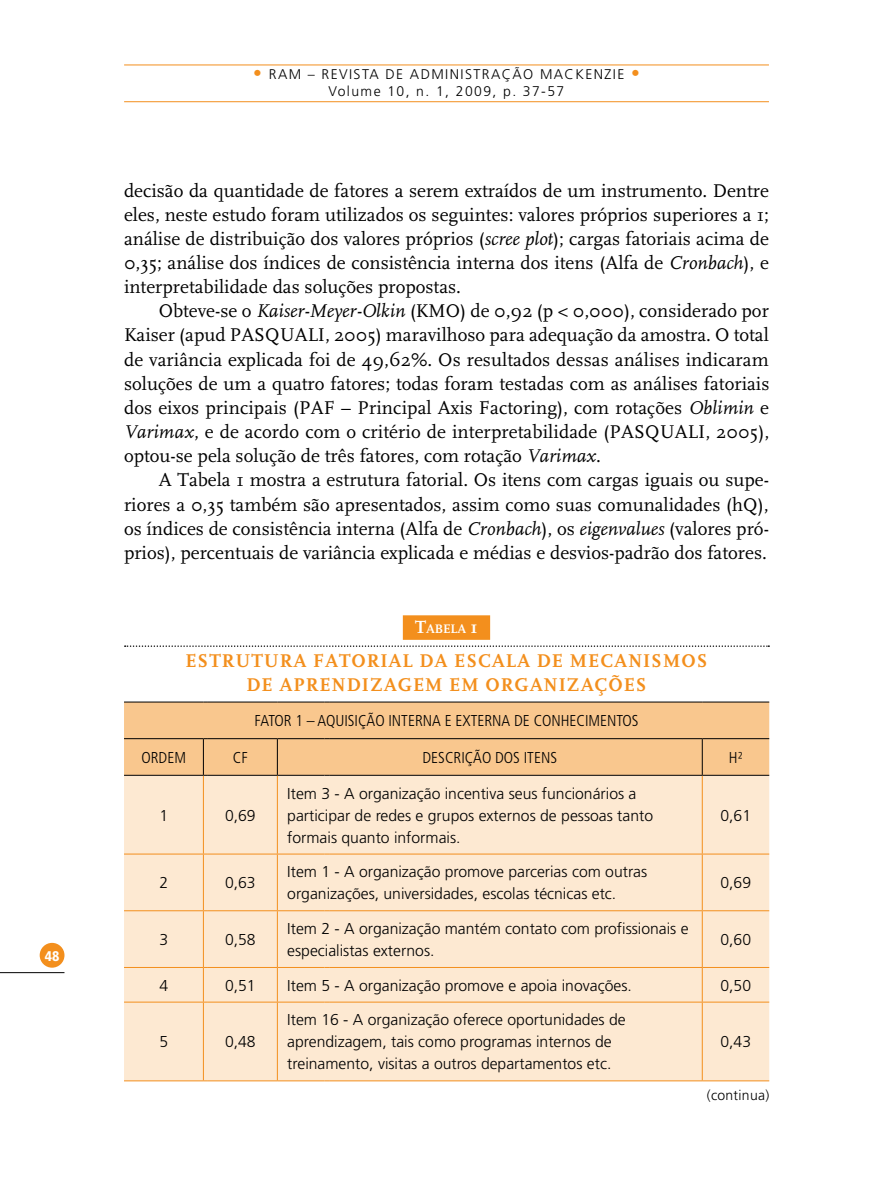
<style>
.page{position:relative;width:893px;height:1191px;background:#fff}
.page>*{position:absolute;margin:0;border:0;box-sizing:border-box;transform-origin:0 0}
.t1{font:19.25px/24.2px "FF Scala";color:#000;text-align:justify}
.t2{font:700 19.25px "FF Scala";color:#f38f1d}
.t3{font:300 15.75px/22.1px "Frutiger";color:#000}
.t4{font:300 condensed 15.75px "Frutiger";color:#000}
.t5{font:300 14px/16.8px "Frutiger";letter-spacing:.1em;color:#000;text-align:center}
.t6{font:900 condensed 14px "Frutiger";color:#fff}
.t7{font:700 12.78px "FF Scala";color:#fff}
.s1{font-size:17.5px;color:#f38f1d}
.s2{font-style:italic}
.s3{font-size:18.38px}
</style>
<div class="page">
<div style="left:40px;top:943px;width:24px;height:24px;background:#f38f1d;border-radius:50%"></div>
<hr style="left:0;top:972px;width:64px;height:1px;background:#000">
<hr style="left:124px;top:101px;width:645px;height:1px;background:#f38f1d">
<hr style="left:124px;top:64px;width:645px;height:1px;background:#f38f1d">
<div style="left:403px;top:615px;width:87px;height:25px;background:#f38f1d"></div>
<svg style="left:125px;top:645px;width:644px;height:2px"></svg>
<div style="left:124px;top:702px;width:645px;height:73px;background:#f9c78e"></div>
<div style="left:124px;top:776px;width:645px;height:304px;background:#fde9d2"></div>
<hr style="left:203px;top:775px;width:1px;height:78px;background:#f38f1d">
<hr style="left:277px;top:775px;width:1px;height:78px;background:#f38f1d">
<hr style="left:702px;top:775px;width:1px;height:78px;background:#f38f1d">
<hr style="left:124px;top:853px;width:79px;height:1px;background:#f38f1d">
<hr style="left:203px;top:854px;width:1px;height:56px;background:#f38f1d">
<hr style="left:208px;top:853px;width:69px;height:1px;background:#f38f1d">
<hr style="left:277px;top:853px;width:48px;height:1px;background:#f38f1d">
<hr style="left:277px;top:854px;width:1px;height:56px;background:#f38f1d">
<hr style="left:330px;top:853px;width:372px;height:1px;background:#f38f1d">
<hr style="left:702px;top:853px;width:67px;height:1px;background:#f38f1d">
<hr style="left:702px;top:854px;width:1px;height:56px;background:#f38f1d">
<hr style="left:124px;top:910px;width:79px;height:1px;background:#f38f1d">
<hr style="left:203px;top:911px;width:1px;height:56px;background:#f38f1d">
<hr style="left:208px;top:910px;width:69px;height:1px;background:#f38f1d">
<hr style="left:277px;top:910px;width:48px;height:1px;background:#f38f1d">
<hr style="left:277px;top:911px;width:1px;height:56px;background:#f38f1d">
<hr style="left:330px;top:910px;width:372px;height:1px;background:#f38f1d">
<hr style="left:702px;top:910px;width:67px;height:1px;background:#f38f1d">
<hr style="left:702px;top:911px;width:1px;height:56px;background:#f38f1d">
<hr style="left:124px;top:967px;width:79px;height:1px;background:#f38f1d">
<hr style="left:203px;top:968px;width:1px;height:33px;background:#f38f1d">
<hr style="left:208px;top:967px;width:69px;height:1px;background:#f38f1d">
<hr style="left:277px;top:967px;width:48px;height:1px;background:#f38f1d">
<hr style="left:277px;top:968px;width:1px;height:33px;background:#f38f1d">
<hr style="left:330px;top:967px;width:372px;height:1px;background:#f38f1d">
<hr style="left:702px;top:967px;width:67px;height:1px;background:#f38f1d">
<hr style="left:702px;top:968px;width:1px;height:33px;background:#f38f1d">
<hr style="left:124px;top:1001px;width:79px;height:1px;background:#f38f1d">
<hr style="left:203px;top:1002px;width:1px;height:78px;background:#f38f1d">
<hr style="left:208px;top:1001px;width:69px;height:1px;background:#f38f1d">
<hr style="left:277px;top:1001px;width:48px;height:1px;background:#f38f1d">
<hr style="left:277px;top:1002px;width:1px;height:78px;background:#f38f1d">
<hr style="left:330px;top:1001px;width:372px;height:1px;background:#f38f1d">
<hr style="left:702px;top:1001px;width:67px;height:1px;background:#f38f1d">
<hr style="left:702px;top:1002px;width:1px;height:78px;background:#f38f1d">
<hr style="left:124px;top:701px;width:79px;height:1px;background:#000">
<hr style="left:208px;top:701px;width:69px;height:1px;background:#000">
<hr style="left:277px;top:701px;width:48px;height:1px;background:#000">
<hr style="left:330px;top:701px;width:372px;height:1px;background:#000">
<hr style="left:702px;top:701px;width:67px;height:1px;background:#000">
<hr style="left:124px;top:738px;width:79px;height:1px;background:#000">
<hr style="left:203px;top:739px;width:1px;height:36px;background:#000">
<hr style="left:208px;top:738px;width:69px;height:1px;background:#000">
<hr style="left:277px;top:738px;width:48px;height:1px;background:#000">
<hr style="left:277px;top:739px;width:1px;height:36px;background:#000">
<hr style="left:330px;top:738px;width:372px;height:1px;background:#000">
<hr style="left:702px;top:738px;width:67px;height:1px;background:#000">
<hr style="left:702px;top:739px;width:1px;height:36px;background:#000">
<hr style="left:124px;top:775px;width:79px;height:1px;background:#000">
<hr style="left:208px;top:775px;width:69px;height:1px;background:#000">
<hr style="left:277px;top:775px;width:48px;height:1px;background:#000">
<hr style="left:330px;top:775px;width:372px;height:1px;background:#000">
<hr style="left:702px;top:775px;width:67px;height:1px;background:#000">
<hr style="left:124px;top:1080px;width:79px;height:1px;background:#f38f1d">
<hr style="left:208px;top:1080px;width:69px;height:1px;background:#f38f1d">
<hr style="left:277px;top:1080px;width:48px;height:1px;background:#f38f1d">
<hr style="left:330px;top:1080px;width:372px;height:1px;background:#f38f1d">
<hr style="left:702px;top:1080px;width:67px;height:1px;background:#f38f1d">
<p class="t6" style="left:45px;top:947px;width:16px">48</p>
<p class="t5" style="left:253px;top:66px;width:388px"><span class="s1">•</span> RAM – revista de adm inistração mackenzie <span class="s1">•<br></span>Volume 10, n. 1, 2009, p. 37-57</p>
<p class="t1" style="left:124px;top:178px;width:646px">decisão da quantidade de fatores a serem extraídos de um instrumento. Dentre eles, neste estudo foram utilizados os seguintes: valores próprios superiores a 1; análise de distribuição dos valores próprios (<span class="s2">scree plot</span>); cargas fatoriais acima de 0,35; análise dos índices de consistência interna dos itens (Alfa de <span class="s2">Cronbach</span>), e interpretabilidade das soluções propostas.</p>
<p class="t1" style="left:124px;top:299px;width:647px;text-indent:35px">Obteve-se o <span class="s2">Kaiser-Meyer-Olkin</span> (KMO) de 0,92 (p &lt; 0,000), considerado por Kaiser (apud PASQUALI, 2005) maravilhoso para adequação da amostra. O total de variância explicada foi de 49,62%. Os resultados dessas análises indicaram soluções de um a quatro fatores; todas foram testadas com as análises fatoriais dos eixos principais (PAF – Principal Axis Factoring), com rotações <span class="s2">Oblimin</span> e <span class="s2">Varimax</span>, e de acordo com o critério de interpretabilidade (PASQUALI, 2005), optou-se pela solução de três fatores, com rotação <span class="s2">Varimax</span>.</p>
<p class="t1" style="left:124px;top:468px;width:646px;text-indent:35px">A Tabela 1 mostra a estrutura fatorial. Os itens com cargas iguais ou supe&shy;riores a 0,35 também são apresentados, assim como suas comunalidades (hQ), os índices de consistência interna (Alfa de <span class="s2">Cronbach</span>), os <span class="s2">eigenvalues</span> (valores pró&shy;prios), percentuais de variância explicada e médias e desvios-padrão dos fatores.</p>
<p class="t7" style="left:415px;top:621px;width:64px"><span class="s3">T</span>ABELA <span class="s3">1</span></p>
<p class="t2" style="left:185px;top:649px;width:27px">ESTRUTURA</p>
<p class="t2" style="left:313px;top:649px;width:14px">FATORIAL</p>
<p class="t2" style="left:419px;top:649px;width:49px">DA ESCALA</p>
<p class="t2" style="left:537px;top:649px;width:48px">DE MECANISMOS</p>
<p class="t2" style="left:246px;top:674px;width:48px">DE APRENDIZAGEM</p>
<p class="t2" style="left:449px;top:674px;width:51px">EM ORGANIZAÇÕES</p>
<p class="t4" style="left:255px;top:712px;width:385px">FATOR 1 – AQUISIÇÃO INTERNA E EXTERNA DE CONHECIMENTOS</p>
<p class="t4" style="left:141px;top:748px;width:19px">ORDEM</p>
<p class="t4" style="left:233px;top:748px;width:16px">CF</p>
<p class="t4" style="left:423px;top:748px;width:18px">DESCRIÇÃO</p>
<p class="t4" style="left:495px;top:748px;width:9px">DOS</p>
<p class="t4" style="left:524px;top:748px;width:8px">ITENS</p>
<p class="t4" style="left:729px;top:748px;width:15px">H²</p>
<p class="t3" style="left:159px;top:804px;width:10px">1</p>
<p class="t3" style="left:225px;top:804px;width:32px">0,69</p>
<p class="t3" style="left:287px;top:782px;width:367px">Item 3 - A organização incentiva seus funcionários a participar de redes e grupos externos de pessoas tanto formais quanto informais.</p>
<p class="t3" style="left:720px;top:804px;width:32px">0,61</p>
<p class="t3" style="left:159px;top:872px;width:10px">2</p>
<p class="t3" style="left:225px;top:872px;width:32px">0,63</p>
<p class="t3" style="left:287px;top:861px;width:361px">Item 1 - A organização promove parcerias com outras organizações, universidades, escolas técnicas etc.</p>
<p class="t3" style="left:720px;top:872px;width:32px">0,69</p>
<p class="t3" style="left:159px;top:928px;width:10px">3</p>
<p class="t3" style="left:225px;top:928px;width:32px">0,58</p>
<p class="t3" style="left:287px;top:917px;width:403px">Item 2 - A organização mantém contato com profissionais e especialistas externos.</p>
<p class="t3" style="left:720px;top:928px;width:32px">0,60</p>
<p class="t3" style="left:159px;top:974px;width:10px">4</p>
<p class="t3" style="left:225px;top:974px;width:32px">0,51</p>
<p class="t3" style="left:287px;top:974px;width:346px">Item 5 - A organização promove e apoia inovações.</p>
<p class="t3" style="left:720px;top:974px;width:32px">0,50</p>
<p class="t3" style="left:159px;top:1031px;width:10px">5</p>
<p class="t3" style="left:225px;top:1031px;width:32px">0,48</p>
<p class="t3" style="left:287px;top:1009px;width:340px">Item 16 - A organização oferece oportunidades de aprendizagem, tais como programas internos de treinamento, visitas a outros departamentos etc.</p>
<p class="t3" style="left:720px;top:1031px;width:32px">0,43</p>
<p class="t5" style="left:707px;top:1087px;width:64px">(continua)</p>
</div>
